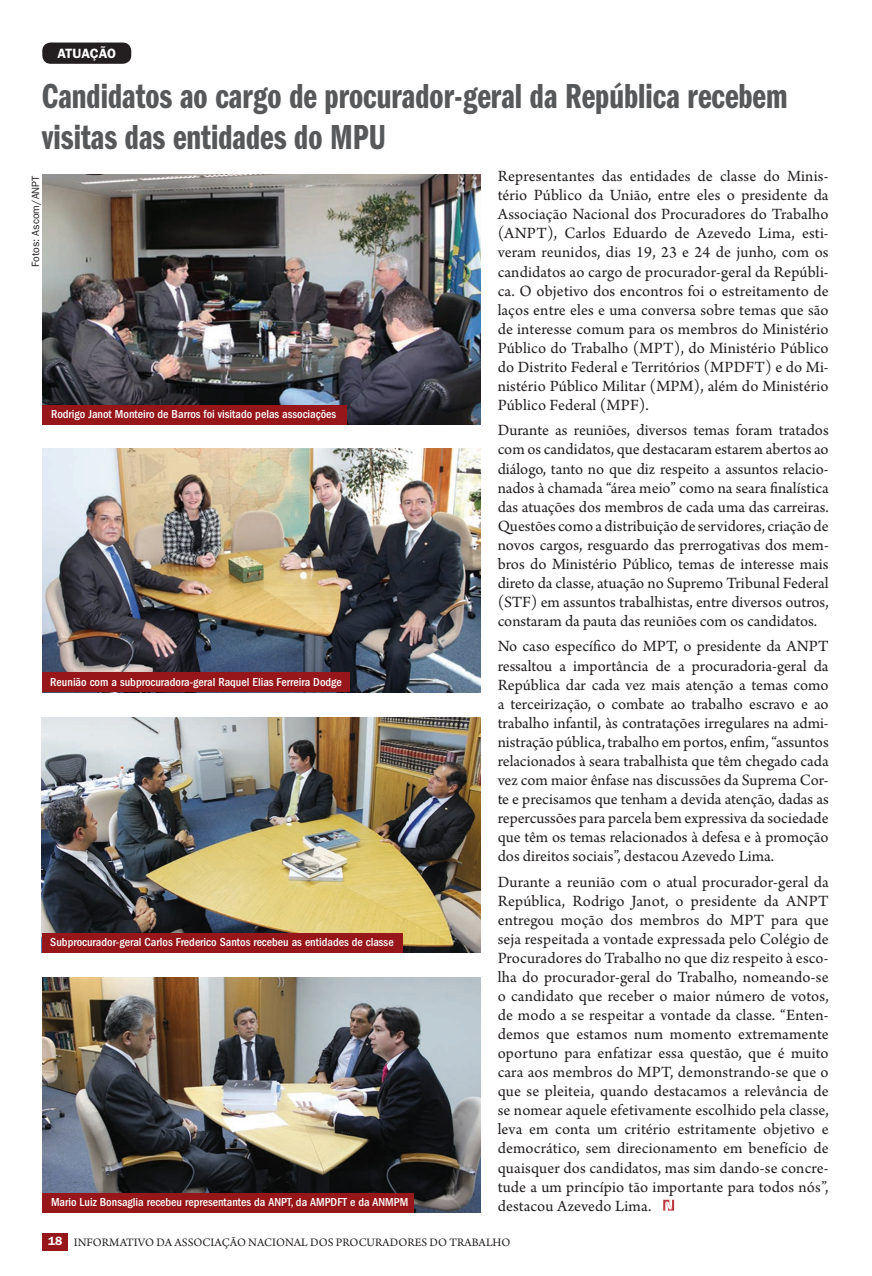
<style>
.page{position:relative;width:872px;height:1276px;background:#fff}
.page>*{position:absolute;margin:0;border:0;box-sizing:border-box;transform-origin:0 0}
.t1{font:36px/40.5px "ITC Franklin Gothic Std Dm Cp";color:#57585a}
.t2{font:16.5px/19px "Arno Pro";color:#231f20;text-align:justify}
.t3{font:600 13.5px "ITC Franklin Gothic Std";letter-spacing:-.01em;color:#fff}
.t4{font:500 condensed 12px "ITC Franklin Gothic Std";color:#fff}
.t5{font:12px "Arno Pro";color:#231f20}
.t6{font:10.5px "ITC Franklin Gothic Std";color:#231f20}
.s1{font-family:"ITC Franklin Gothic Std";font-weight:600;color:#fff}
</style>
<div class="page">
<div style="left:43px;top:1233px;width:25px;height:17px;background:#961619"></div>
<img style="left:43px;top:448px;width:437px;height:244px">
<img style="left:42px;top:717px;width:438px;height:235px">
<img style="left:43px;top:977px;width:438px;height:235px">
<svg style="left:663px;top:1199px;width:11px;height:11px"></svg>
<div style="left:42px;top:673px;width:308px;height:19px;background:#961619"></div>
<div style="left:42px;top:933px;width:360px;height:19px;background:#961619"></div>
<div style="left:42px;top:1193px;width:372px;height:19px;background:#961619"></div>
<img style="left:43px;top:174px;width:437px;height:250px">
<div style="left:42px;top:405px;width:305px;height:19px;background:#961619"></div>
<div style="left:42px;top:43px;width:89px;height:21px;background:#231f20;border-radius:9px"></div>
<p class="t3" style="left:57px;top:45px;width:60px">ATUAÇÃO</p>
<h1 class="t1" style="left:42px;top:77px;width:747px">Candidatos ao cargo de procurador-geral da República recebem visitas das entidades do MPU</h1>
<p class="t2" style="left:497px;top:168px;width:332px">Representantes das entidades de classe do Minis&shy;tério Público da União, entre eles o presidente da Associação Nacional dos Procuradores do Trabalho (ANPT), Carlos Eduardo de Azevedo Lima, esti&shy;veram reunidos, dias 19, 23 e 24 de junho, com os candidatos ao cargo de procurador-geral da Repúbli&shy;ca. O objetivo dos encontros foi o estreitamento de laços entre eles e uma conversa sobre temas que são de interesse comum para os membros do Ministério Público do Trabalho (MPT), do Ministério Público do Distrito Federal e Territórios (MPDFT) e do Mi&shy;nistério Público Militar (MPM), além do Ministério Público Federal (MPF).</p>
<p class="t2" style="left:497px;top:422px;width:332px">Durante as reuniões, diversos temas foram tratados com os candidatos, que destacaram estarem abertos ao diálogo, tanto no que diz respeito a assuntos relacio&shy;nados à chamada “área meio” como na seara finalística das atuações dos membros de cada uma das carreiras.<br>Questões como a distribuição de servidores, criação de novos cargos, resguardo das prerrogativas dos mem&shy;bros do Ministério Público, temas de interesse mais direto da classe, atuação no Supremo Tribunal Federal (STF) em assuntos trabalhistas, entre diversos outros, constaram da pauta das reuniões com os candidatos.</p>
<p class="t2" style="left:497px;top:638px;width:332px">No caso específico do MPT, o presidente da ANPT ressaltou a importância de a procuradoria-geral da República dar cada vez mais atenção a temas como a terceirização, o combate ao trabalho escravo e ao trabalho infantil, às contratações irregulares na admi&shy;nistração pública, trabalho em portos, enfim, “assuntos relacionados à seara trabalhista que têm chegado cada vez com maior ênfase nas discussões da Suprema Cor&shy;te e precisamos que tenham a devida atenção, dadas as repercussões para parcela bem expressiva da sociedade que têm os temas relacionados à defesa e à promoção dos direitos sociais”, destacou Azevedo Lima.</p>
<p class="t2" style="left:497px;top:873px;width:332px">Durante a reunião com o atual procurador-geral da República, Rodrigo Janot, o presidente da ANPT entregou moção dos membros do MPT para que seja respeitada a vontade expressada pelo Colégio de Procuradores do Trabalho no que diz respeito à esco&shy;lha do procurador-geral do Trabalho, nomeando-se o candidato que receber o maior número de votos, de modo a se respeitar a vontade da classe. “Enten&shy;demos que estamos num momento extremamente oportuno para enfatizar essa questão, que é muito cara aos membros do MPT, demonstrando-se que o que se pleiteia, quando destacamos a relevância de se nomear aquele efetivamente escolhido pela classe, leva em conta um critério estritamente objetivo e democrático, sem direcionamento em benefício de quaisquer dos candidatos, mas sim dando-se concre&shy;tude a um princípio tão importante para todos nós”, destacou Azevedo Lima.</p>
<p class="t6" style="left:30px;top:267px;width:93px;rotate:-90deg">Fotos: Ascom/ANPT</p>
<p class="t4" style="left:51px;top:408px;width:287px">Rodrigo Janot Monteiro de Barros foi visitado pelas associações</p>
<p class="t4" style="left:50px;top:675px;width:293px">Reunião com a subprocuradora-geral Raquel Elias Ferreira Dodge</p>
<p class="t4" style="left:50px;top:935px;width:345px">Subprocurador-geral Carlos Frederico Santos recebeu as entidades de classe</p>
<p class="t4" style="left:51px;top:1195px;width:359px">Mario Luiz Bonsaglia recebeu representantes da ANPT, da AMPDFT e da ANMPM</p>
<p class="t5" style="left:48px;top:1235px;width:464px"><span class="s1">18</span> INFORMATIVO DA ASSOCIAÇÃO NACIONAL DOS PROCURADORES DO TRABALHO</p>
</div>
